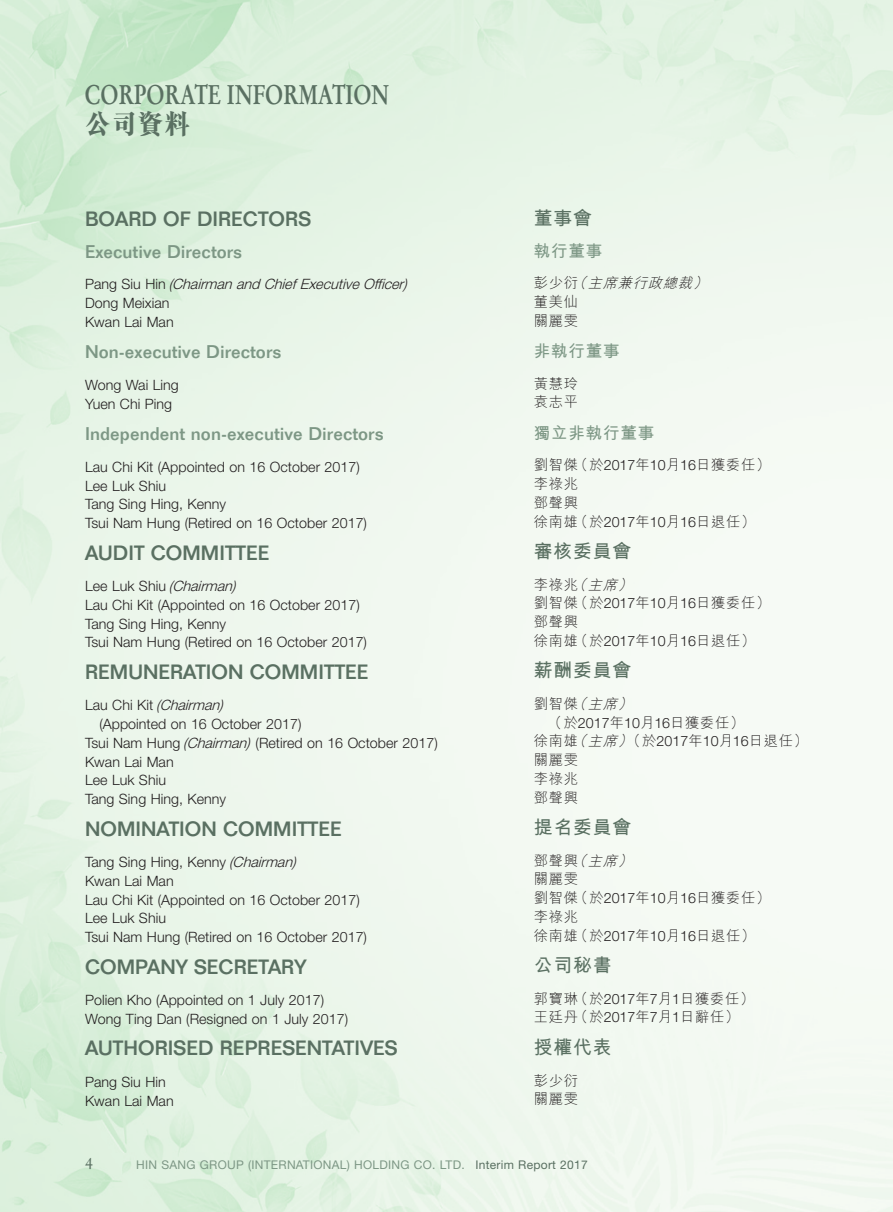
<style>
.page{position:relative;width:893px;height:1212px;background:#fff}
.page>*{position:absolute;margin:0;border:0;box-sizing:border-box;transform-origin:0 0}
.t1{font:700 27px "Stempel Garamond LT Std";color:#5a7062;scale:.75 1}
.t2{font:800 27px "M Sung HK";color:#5a7062;scale:.95 1}
.Heading_1{font:500 20.25px "Folio Std";letter-spacing:.005em;color:#5a7062}
.C_Heading_1{font:700 18.75px "M Hei HK";letter-spacing:.055em;color:#5a7062}
.Heading_2{font:500 18px "Folio Std";letter-spacing:.005em;color:#7d9785}
.C_Heading_2{font:700 16.5px "M Hei HK";letter-spacing:.055em;color:#7d9785}
.t3{font:16.5px "Stempel Garamond LT Std";color:#5a7062}
.Body_Text{font:300 14.25px "Helvetica Neue LT Std";letter-spacing:.005em;color:#231f20}
.C_Body_Text{font:300 14.25px "M Hei HK";letter-spacing:.055em;color:#231f20}
.Body_Text-2{font:italic 300 14.25px "Helvetica Neue LT Std";color:#231f20}
.C_Body_Text-2{font:italic 300 14.25px "M Hei HK";color:#231f20}
.t4{font:12px "Helvetica Neue LT Std";letter-spacing:.025em;color:#7d9785}
.s1{font-style:normal}
.s2{font-style:italic}
.s3{font-family:"Helvetica Neue LT Std"}
.s4{color:#5a7062}
</style>
<div class="page">
<p class="t1" style="left:85px;top:78px;width:407px">CORPORATE INFORMATION</p>
<p class="t2" style="left:85px;top:110px;width:112px">公司資料</p>
<p class="Heading_1" style="left:85px;top:207px;width:228px">BOARD OF DIRECTORS</p>
<p class="Heading_2" style="left:85px;top:241px;width:159px">Executive Directors</p>
<p class="Body_Text-2" style="left:85px;top:276px;width:328px"><span class="s1">P a n g S i u H i n</span> (Chairman and Chief Executive Officer)</p>
<p class="Body_Text" style="left:85px;top:294px;width:86px">Dong Meixian</p>
<p class="Body_Text" style="left:85px;top:313px;width:90px">Kwan Lai Man</p>
<p class="Heading_2" style="left:85px;top:341px;width:198px">Non-executive Directors</p>
<p class="Body_Text" style="left:85px;top:376px;width:95px">Wong Wai Ling</p>
<p class="Body_Text" style="left:85px;top:395px;width:89px">Yuen Chi Ping</p>
<p class="Heading_2" style="left:85px;top:423px;width:300px">Independent non-executive Directors</p>
<p class="Body_Text" style="left:85px;top:458px;width:276px">Lau Chi Kit (Appointed on 16 October 2017)</p>
<p class="Body_Text" style="left:85px;top:477px;width:82px">Lee Luk Shiu</p>
<p class="Body_Text" style="left:85px;top:495px;width:143px">Tang Sing Hing, Kenny</p>
<p class="Body_Text" style="left:85px;top:514px;width:284px">Tsui Nam Hung (Retired on 16 October 2017)</p>
<p class="Heading_1" style="left:85px;top:540px;width:186px">AUDIT COMMITTEE</p>
<p class="Body_Text" style="left:85px;top:577px;width:156px">Lee Luk Shiu <span class="s2">(Chairman)</span></p>
<p class="Body_Text" style="left:85px;top:596px;width:276px">Lau Chi Kit (Appointed on 16 October 2017)</p>
<p class="Body_Text" style="left:85px;top:615px;width:143px">Tang Sing Hing, Kenny</p>
<p class="Body_Text" style="left:85px;top:633px;width:284px">Tsui Nam Hung (Retired on 16 October 2017)</p>
<p class="Heading_1" style="left:85px;top:659px;width:285px">REMUNERATION COMMITTEE</p>
<p class="Body_Text-2" style="left:85px;top:696px;width:144px"><span class="s1">L a u C h i Ki t</span> (Chairman)</p>
<p class="Body_Text" style="left:99px;top:715px;width:204px">(Appointed on 16 October 2017)</p>
<p class="Body_Text" style="left:85px;top:734px;width:354px">Tsui Nam Hung <span class="s2">(Chairman)</span>(Retired on 16 October 2017)</p>
<p class="Body_Text" style="left:85px;top:753px;width:90px">Kwan Lai Man</p>
<p class="Body_Text" style="left:85px;top:771px;width:82px">Lee Luk Shiu</p>
<p class="Body_Text" style="left:85px;top:790px;width:143px">Tang Sing Hing, Kenny</p>
<p class="Heading_1" style="left:85px;top:816px;width:258px">NOMINATION COMMITTEE</p>
<p class="Body_Text" style="left:85px;top:853px;width:216px">Tang Sing Hing, Kenny <span class="s2">(Chairman)</span></p>
<p class="Body_Text" style="left:85px;top:872px;width:90px">Kwan Lai Man</p>
<p class="Body_Text" style="left:85px;top:891px;width:276px">Lau Chi Kit (Appointed on 16 October 2017)</p>
<p class="Body_Text" style="left:85px;top:909px;width:82px">Lee Luk Shiu</p>
<p class="Body_Text" style="left:85px;top:928px;width:284px">Tsui Nam Hung (Retired on 16 October 2017)</p>
<p class="Heading_1" style="left:85px;top:954px;width:223px">COMPANY SECRETARY</p>
<p class="Body_Text" style="left:85px;top:991px;width:241px">Polien Kho (Appointed on 1 July 2017)</p>
<p class="Body_Text" style="left:85px;top:1010px;width:265px">Wong Ting Dan (Resigned on 1 July 2017)</p>
<p class="Heading_1" style="left:85px;top:1036px;width:314px">AUTHORISED REPRESENTATIVES</p>
<p class="Body_Text" style="left:85px;top:1073px;width:82px">Pang Siu Hin</p>
<p class="Body_Text" style="left:85px;top:1092px;width:90px">Kwan Lai Man</p>
<p class="C_Heading_1" style="left:534px;top:205px;width:60px">董事會</p>
<p class="C_Heading_2" style="left:534px;top:239px;width:70px">執行董事</p>
<p class="C_Body_Text-2" style="left:534px;top:276px;width:179px"><span class="s1">彭少衍</span>（主席兼行政總裁）</p>
<p class="C_Body_Text" style="left:534px;top:294px;width:46px">董美仙</p>
<p class="C_Body_Text" style="left:534px;top:313px;width:46px">關麗雯</p>
<p class="C_Heading_2" style="left:534px;top:339px;width:87px">非執行董事</p>
<p class="C_Body_Text" style="left:534px;top:376px;width:46px">黃慧玲</p>
<p class="C_Body_Text" style="left:534px;top:395px;width:46px">袁志平</p>
<p class="C_Heading_2" style="left:534px;top:421px;width:122px">獨立非執行董事</p>
<p class="C_Body_Text" style="left:534px;top:458px;width:238px">劉智傑（於<span class="s3">2017</span>年<span class="s3">10</span>月<span class="s3">16</span>日獲委任）</p>
<p class="C_Body_Text" style="left:534px;top:477px;width:46px">李祿兆</p>
<p class="C_Body_Text" style="left:534px;top:495px;width:46px">鄧聲興</p>
<p class="C_Body_Text" style="left:534px;top:514px;width:223px">徐南雄（於<span class="s3">2017</span>年<span class="s3">10</span>月<span class="s3">16</span>日退任）</p>
<p class="C_Heading_1" style="left:534px;top:538px;width:99px">審核委員會</p>
<p class="C_Body_Text-2" style="left:534px;top:577px;width:104px"><span class="s1">李祿兆</span>（主席）</p>
<p class="C_Body_Text" style="left:534px;top:596px;width:238px">劉智傑（於<span class="s3">2017</span>年<span class="s3">10</span>月<span class="s3">16</span>日獲委任）</p>
<p class="C_Body_Text" style="left:534px;top:615px;width:46px">鄧聲興</p>
<p class="C_Body_Text" style="left:534px;top:633px;width:223px">徐南雄（於<span class="s3">2017</span>年<span class="s3">10</span>月<span class="s3">16</span>日退任）</p>
<p class="C_Heading_1" style="left:534px;top:657px;width:99px">薪酬委員會</p>
<p class="C_Body_Text-2" style="left:534px;top:696px;width:104px"><span class="s1">劉智傑</span>（主席）</p>
<p class="C_Body_Text" style="left:548px;top:715px;width:198px">（於<span class="s3">2017</span>年<span class="s3">10</span>月<span class="s3">16</span>日獲委任）</p>
<p class="C_Body_Text" style="left:534px;top:734px;width:276px">徐南雄<span class="s2">（主席）</span>（於<span class="s3">2017</span>年<span class="s3">10</span>月<span class="s3">16</span>日退任）</p>
<p class="C_Body_Text" style="left:534px;top:753px;width:46px">關麗雯</p>
<p class="C_Body_Text" style="left:534px;top:771px;width:46px">李祿兆</p>
<p class="C_Body_Text" style="left:534px;top:790px;width:46px">鄧聲興</p>
<p class="C_Heading_1" style="left:534px;top:814px;width:99px">提名委員會</p>
<p class="C_Body_Text-2" style="left:534px;top:853px;width:104px"><span class="s1">鄧聲興</span>（主席）</p>
<p class="C_Body_Text" style="left:534px;top:872px;width:46px">關麗雯</p>
<p class="C_Body_Text" style="left:534px;top:891px;width:238px">劉智傑（於<span class="s3">2017</span>年<span class="s3">10</span>月<span class="s3">16</span>日獲委任）</p>
<p class="C_Body_Text" style="left:534px;top:909px;width:46px">李祿兆</p>
<p class="C_Body_Text" style="left:534px;top:928px;width:223px">徐南雄（於<span class="s3">2017</span>年<span class="s3">10</span>月<span class="s3">16</span>日退任）</p>
<p class="C_Heading_1" style="left:534px;top:952px;width:79px">公司秘書</p>
<p class="C_Body_Text" style="left:534px;top:991px;width:222px">郭寶琳（於<span class="s3">2017</span>年<span class="s3">7</span>月<span class="s3">1</span>日獲委任）</p>
<p class="C_Body_Text" style="left:534px;top:1010px;width:207px">王廷丹（於<span class="s3">2017</span>年<span class="s3">7</span>月<span class="s3">1</span>日辭任）</p>
<p class="C_Heading_1" style="left:534px;top:1033px;width:79px">授權代表</p>
<p class="C_Body_Text" style="left:534px;top:1073px;width:46px">彭少衍</p>
<p class="C_Body_Text" style="left:534px;top:1092px;width:46px">關麗雯</p>
<p class="t3" style="left:85px;top:1153px;width:10px">4</p>
<p class="t4" style="left:136px;top:1157px;width:453px">HIN SANG GROUP (INTERNATIONAL) HOLDING CO. LTD. <span class="s4">Interim Report 2017</span></p>
</div>
